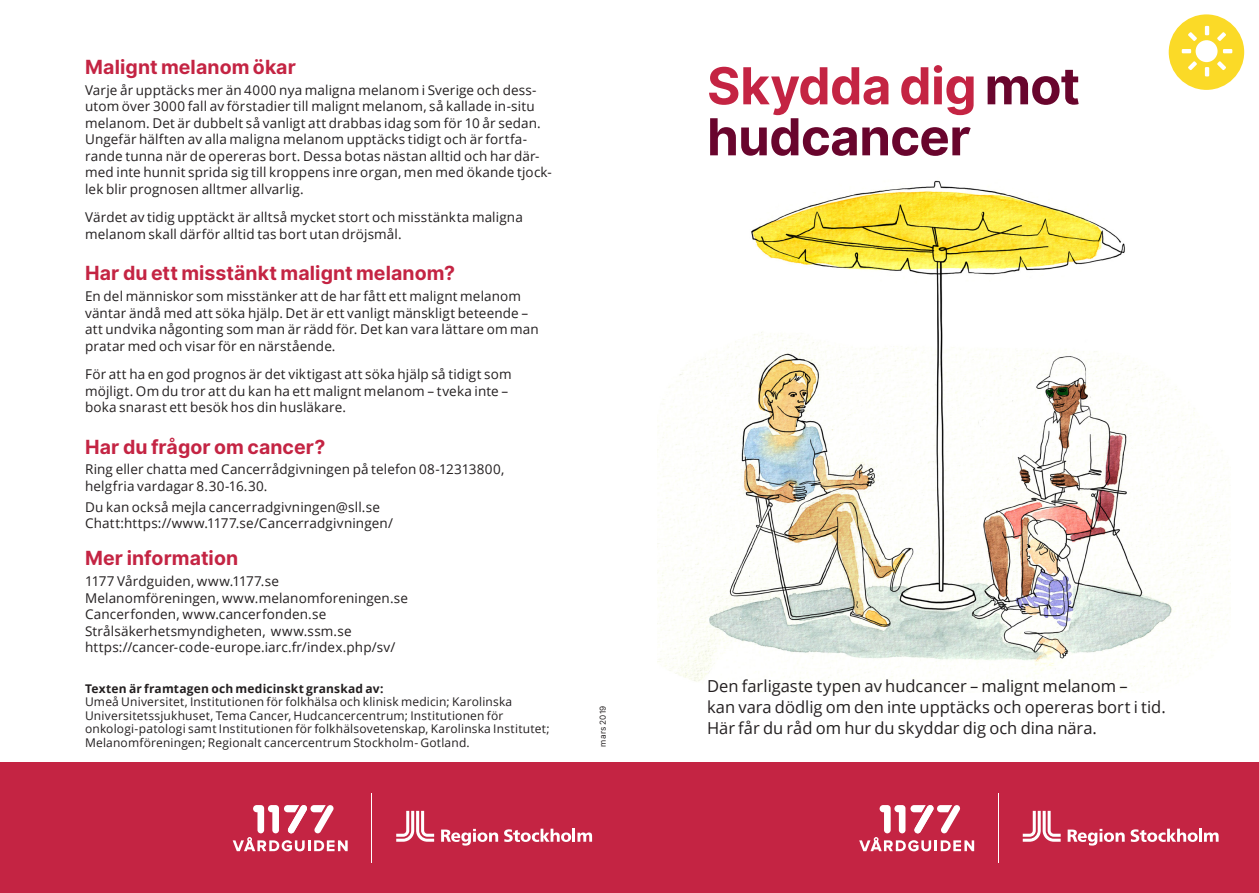
<style>
.page{position:relative;width:1259px;height:893px;background:#fff}
.page>*{position:absolute;margin:0;border:0;box-sizing:border-box;transform-origin:0 0}
.Rubrik{font:700 51px/51px "Inter";letter-spacing:-.015em;color:#69052d}
.underrubrik{font:700 19.5px "Inter";letter-spacing:.005em;color:#c42443}
.underrubrik-2{font:16.5px "Open Sans";color:#231f20}
.underrubrik-3{font:13.5px/16.5px "Open Sans";letter-spacing:.01em;color:#231f20}
.underrubrik-4{font:12px/13.5px "Open Sans";letter-spacing:.015em;color:#231f20}
.underrubrik-5{font:700 12px "Open Sans";letter-spacing:.015em;color:#231f20}
.bröd2{font:8.25px "Inter";letter-spacing:.025em;color:#231f20}
.s1{color:#c42443}
</style>
<div class="page">
<div style="left:0;top:762px;width:1259px;height:131px;background:#c42443"></div>
<svg style="left:233px;top:805px;width:115px;height:47px"></svg>
<hr style="left:371px;top:793px;width:1px;height:70px;background:#fff">
<svg style="left:396px;top:811px;width:197px;height:35px"></svg>
<img style="left:658px;top:180px;width:573px;height:512px">
<svg style="left:859px;top:805px;width:115px;height:46px"></svg>
<hr style="left:998px;top:793px;width:1px;height:70px;background:#fff">
<svg style="left:1022px;top:811px;width:38px;height:31px"></svg>
<svg style="left:1067px;top:829px;width:57px;height:17px"></svg>
<svg style="left:1130px;top:829px;width:88px;height:13px"></svg>
<div style="left:1168px;top:14px;width:76px;height:76px;background:#fbda27;border-radius:50%"></div>
<div style="left:1195px;top:40px;width:22px;height:22px;background:#fff;border-radius:50%"></div>
<div style="left:1204px;top:26px;width:5px;height:9px;background:#fff"></div>
<svg style="left:1223px;top:49px;width:9px;height:4px"></svg>
<div style="left:1204px;top:67px;width:5px;height:9px;background:#fff"></div>
<svg style="left:1181px;top:49px;width:10px;height:4px"></svg>
<svg style="left:1217px;top:32px;width:9px;height:9px"></svg>
<svg style="left:1217px;top:61px;width:9px;height:9px"></svg>
<svg style="left:1188px;top:61px;width:9px;height:9px"></svg>
<svg style="left:1188px;top:32px;width:9px;height:9px"></svg>
<p class="underrubrik" style="left:85px;top:53px;width:212px">Malignt melanom ökar</p>
<p class="underrubrik-3" style="left:85px;top:81px;width:468px">Varje år upptäcks mer än 4000 nya maligna melanom i Sverige och dess&shy;utom över 3000 fall av förstadier till malignt melanom, så kallade in-situ melanom. Det är dubbelt så vanligt att drabbas idag som för 10 år sedan.<br>Ungefär hälften av alla maligna melanom upptäcks tidigt och är fortfa&shy;rande tunna när de opereras bort. Dessa botas nästan alltid och har där&shy;med inte hunnit sprida sig till kroppens inre organ, men med ökande tjock&shy;lek blir prognosen alltmer allvarlig.</p>
<p class="underrubrik-3" style="left:85px;top:209px;width:439px">Värdet av tidig upptäckt är alltså mycket stort och misstänkta maligna melanom skall därför alltid tas bort utan dröjsmål.</p>
<p class="underrubrik" style="left:85px;top:259px;width:371px">Har du ett misstänkt malignt melanom?</p>
<p class="underrubrik-3" style="left:85px;top:288px;width:437px">En del människor som misstänker att de har fått ett malignt melanom</p>
<p class="underrubrik-3" style="left:85px;top:304px;width:445px">väntar ändå med att söka hjälp. Det är ett vanligt mänskligt beteende –</p>
<p class="underrubrik-3" style="left:85px;top:321px;width:455px">att undvika någonting som man är rädd för. Det kan vara lättare om man pratar med och visar för en närstående.</p>
<p class="underrubrik-3" style="left:85px;top:366px;width:428px">För att ha en god prognos är det viktigast att söka hjälp så tidigt som</p>
<p class="underrubrik-3" style="left:85px;top:382px;width:425px">möjligt. Om du tror att du kan ha ett malignt melanom – tveka inte –</p>
<p class="underrubrik-3" style="left:85px;top:399px;width:262px">boka snarast ett besök hos din husläkare.</p>
<p class="underrubrik" style="left:85px;top:432px;width:242px">Har du frågor om cancer?</p>
<p class="underrubrik-3" style="left:85px;top:461px;width:421px">Ring eller chatta med Cancerrådgivningen på telefon 08-12313800,</p>
<p class="underrubrik-3" style="left:85px;top:477px;width:184px">helgfria vardagar 8.30-16.30.</p>
<p class="underrubrik-3" style="left:85px;top:498px;width:296px">Du kan också mejla cancerradgivningen@sll.se</p>
<p class="underrubrik-3" style="left:85px;top:515px;width:309px">Chatt:https://www.1177.se/Cancerradgivningen/</p>
<p class="underrubrik" style="left:85px;top:544px;width:155px">Mer information</p>
<p class="underrubrik-3" style="left:85px;top:573px;width:195px">1177 Vårdguiden, www.1177.se</p>
<p class="underrubrik-3" style="left:85px;top:589px;width:324px">Melanomföreningen, www.melanomforeningen.se</p>
<p class="underrubrik-3" style="left:85px;top:606px;width:243px">Cancerfonden, www.cancerfonden.se</p>
<p class="underrubrik-3" style="left:85px;top:622px;width:268px">Strålsäkerhetsmyndigheten, www.ssm.se</p>
<p class="underrubrik-3" style="left:85px;top:639px;width:312px">https://cancer-code-europe.iarc.fr/index.php/sv/</p>
<p class="underrubrik-5" style="left:85px;top:680px;width:300px">Texten är framtagen och medicinskt granskad av:</p>
<p class="underrubrik-4" style="left:85px;top:695px;width:429px">Umeå Universitet, Institutionen för folkhälsa och klinisk medicin; Karolinska</p>
<p class="underrubrik-4" style="left:85px;top:708px;width:420px">Universitetssjukhuset, Tema Cancer, Hudcancercentrum; Institutionen för</p>
<p class="underrubrik-4" style="left:85px;top:722px;width:466px">onkologi-patologi samt Institutionen för folkhälsovetenskap, Karolinska Institutet;<br>Melanomföreningen; Regionalt cancercentrum Stockholm- Gotland.</p>
<p class="bröd2" style="left:597px;top:747px;width:43px;rotate:-90deg">mars 2019</p>
<p class="Rubrik" style="left:707px;top:61px;width:374px"><span class="s1">Skydda dig</span> mot hudcancer</p>
<p class="underrubrik-2" style="left:707px;top:675px;width:422px">Den farligaste typen av hudcancer – malignt melanom –</p>
<p class="underrubrik-2" style="left:707px;top:696px;width:460px">kan vara dödlig om den inte upptäcks och opereras bort i tid.</p>
<p class="underrubrik-2" style="left:707px;top:717px;width:391px">Här får du råd om hur du skyddar dig och dina nära.</p>
</div>
